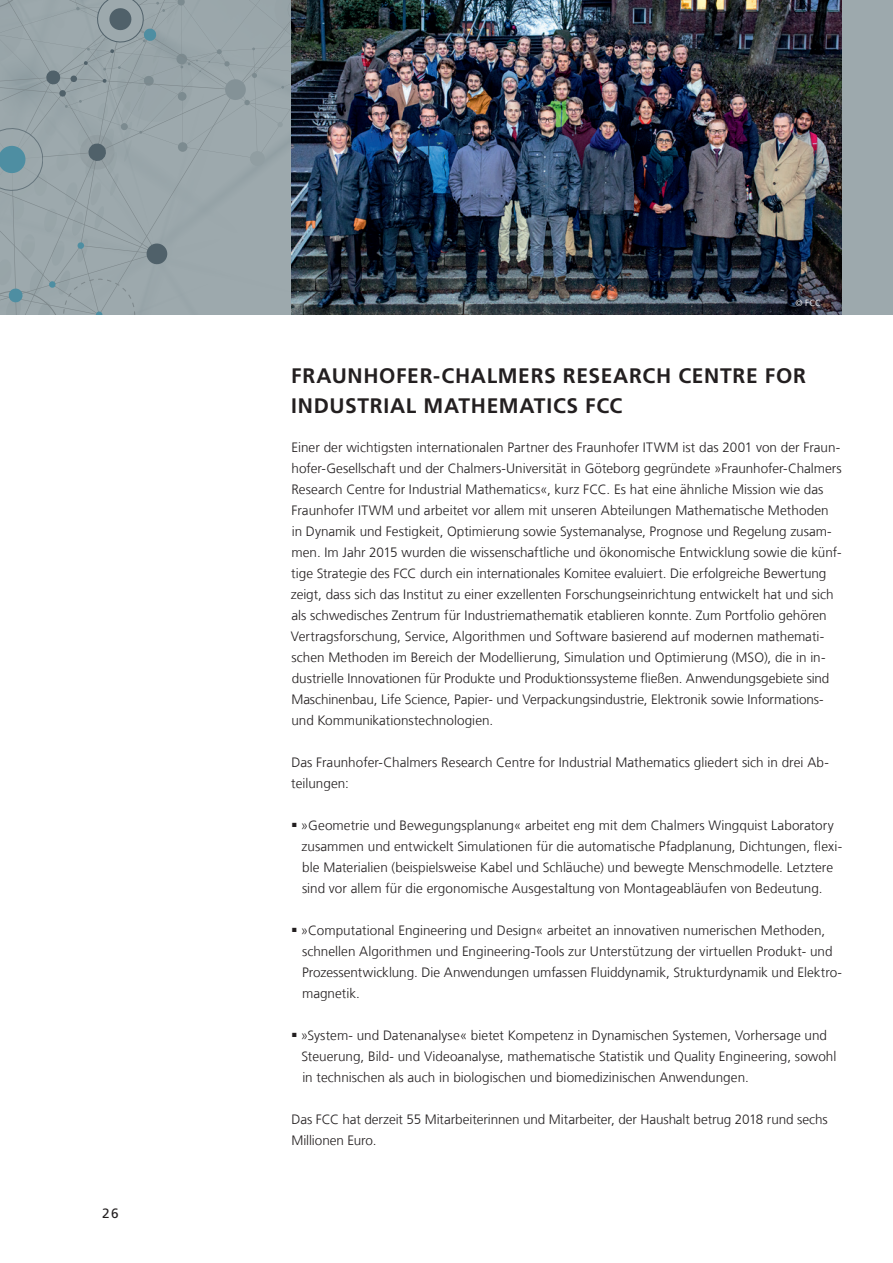
<style>
.page{position:relative;width:893px;height:1263px;background:#fff}
.page>*{position:absolute;margin:0;border:0;box-sizing:border-box;transform-origin:0 0}
.t1{font:700 21px/30px "Frutiger LT Com";letter-spacing:.03em;color:#231f20}
.t2{font:300 13.5px/21px "Frutiger LT Com";color:#231f20}
.t3{font:13.5px "Frutiger LT Com";color:#231f20}
.t4{font:300 9px "Frutiger LT Com";color:#fff}
</style>
<div class="page">
<div style="left:0;top:0;width:893px;height:315px;background:#9da9ad"></div>
<svg style="left:0;top:0;width:291px;height:315px"></svg>
<img style="left:291px;top:0;width:551px;height:315px">
<p class="t3" style="left:102px;top:1205px;width:18px">26</p>
<p class="t4" style="left:795px;top:298px;width:27px">© FCC</p>
<h1 class="t1" style="left:291px;top:361px;width:516px">FRAUNHOFER-CHALMERS RESEARCH CENTRE FOR<br>INDUSTRIAL MATHEMATICS FCC</h1>
<p class="t2" style="left:291px;top:436px;width:552px">Einer der wichtigsten internationalen Partner des Fraunhofer ITWM ist das 2001 von der Fraun&shy;hofer-Gesellschaft und der Chalmers-Universität in Göteborg gegründete »Fraunhofer-Chalmers Research Centre for Industrial Mathematics«, kurz FCC. Es hat eine ähnliche Mission wie das Fraunhofer ITWM und arbeitet vor allem mit unseren Abteilungen Mathematische Methoden<br>in Dynamik und Festigkeit, Optimierung sowie Systemanalyse, Prognose und Regelung zusam&shy;men. Im Jahr 2015 wurden die wissenschaftliche und ökonomische Entwicklung sowie die künf&shy;tige Strategie des FCC durch ein internationales Komitee evaluiert. Die erfolgreiche Bewertung zeigt, dass sich das Institut zu einer exzellenten Forschungseinrichtung entwickelt hat und sich als schwedisches Zentrum für Industriemathematik etablieren konnte. Zum Portfolio gehören Vertragsforschung, Service, Algorithmen und Software basierend auf modernen mathemati&shy;schen Methoden im Bereich der Modellierung, Simulation und Optimierung (MSO), die in in&shy;dustrielle Innovationen für Produkte und Produktionssysteme fließen. Anwendungsgebiete sind Maschinenbau, Life Science, Papier- und Verpackungsindustrie, Elektronik sowie Informations&shy;und Kommunikationstechnologien.</p>
<p class="t2" style="left:291px;top:752px;width:539px">Das Fraunhofer-Chalmers Research Centre for Industrial Mathematics gliedert sich in drei Ab&shy;teilungen:</p>
<p class="t2" style="left:302px;top:814px;width:542px;text-indent:-9px">■ »Geometrie und Bewegungsplanung« arbeitet eng mit dem Chalmers Wingquist Laboratory zusammen und entwickelt Simulationen für die automatische Pfadplanung, Dichtungen, flexi&shy;ble Materialien (beispielsweise Kabel und Schläuche) und bewegte Menschmodelle. Letztere sind vor allem für die ergonomische Ausgestaltung von Montageabläufen von Bedeutung.</p>
<p class="t2" style="left:302px;top:919px;width:540px;text-indent:-10px">■ »Computational Engineering und Design« arbeitet an innovativen numerischen Methoden, schnellen Algorithmen und Engineering-Tools zur Unterstützung der virtuellen Produkt- und Prozessentwicklung. Die Anwendungen umfassen Fluiddynamik, Strukturdynamik und Elektro&shy;magnetik.</p>
<p class="t2" style="left:302px;top:1024px;width:536px;text-indent:-9px">■ »System- und Datenanalyse« bietet Kompetenz in Dynamischen Systemen, Vorhersage und<br>Steuerung, Bild- und Videoanalyse, mathematische Statistik und Quality Engineering, sowohl in technischen als auch in biologischen und biomedizinischen Anwendungen.</p>
<p class="t2" style="left:291px;top:1108px;width:538px">Das FCC hat derzeit 55 Mitarbeiterinnen und Mitarbeiter, der Haushalt betrug 2018 rund sechs<br>Millionen Euro.</p>
</div>
